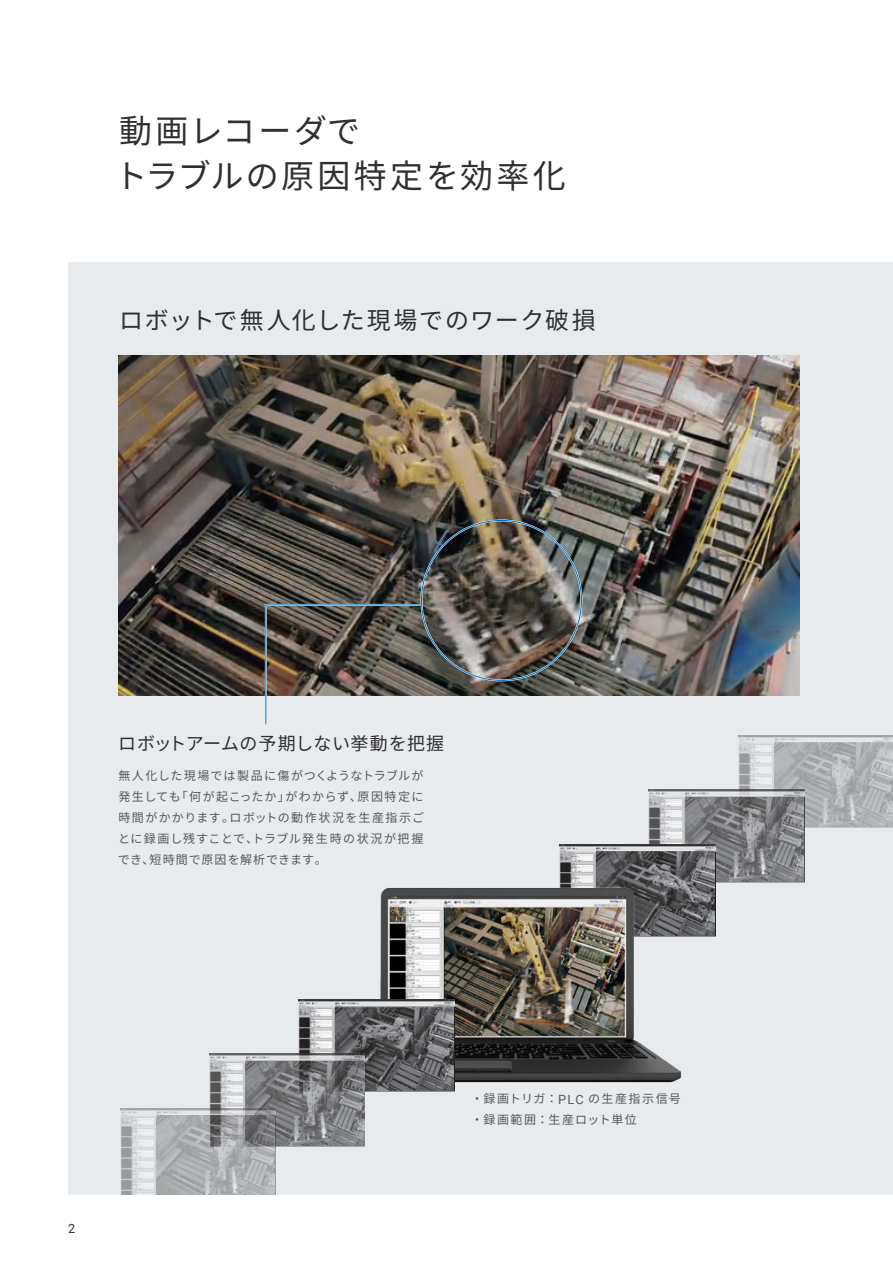
<style>
.page{position:relative;width:893px;height:1263px;background:#fff}
.page>*{position:absolute;margin:0;border:0;box-sizing:border-box;transform-origin:0 0}
.t1{font:33px/45px "Source Han Sans";letter-spacing:.08em;color:#312f30}
.t2{font:24px "Source Han Sans";letter-spacing:.055em;color:#312f30}
.t3{font:18px "Source Han Sans";letter-spacing:.025em;color:#312f30}
.t4{font:12.75px "Roboto";color:#312f30}
.t5{font:12px/21px "Source Han Sans";letter-spacing:.1em;color:#57585a;text-align:justify}
.s1{font-family:"Roboto";font-size:12.75px}
</style>
<div class="page">
<div style="left:68px;top:262px;width:825px;height:933px;background:#e7ebed"></div>
<img style="left:119px;top:356px;width:680px;height:339px">
<img style="left:738px;top:735px;width:155px;height:93px">
<img style="left:774px;top:743px;width:119px;height:84px">
<img style="left:649px;top:790px;width:155px;height:92px">
<img style="left:685px;top:797px;width:118px;height:84px">
<img style="left:560px;top:844px;width:155px;height:93px">
<img style="left:596px;top:852px;width:118px;height:83px">
<img style="left:380px;top:867px;width:302px;height:225px">
<img style="left:299px;top:999px;width:155px;height:93px">
<img style="left:335px;top:1007px;width:118px;height:83px">
<img style="left:209px;top:1054px;width:156px;height:92px">
<img style="left:246px;top:1061px;width:118px;height:84px">
<img style="left:120px;top:1108px;width:156px;height:87px">
<img style="left:157px;top:1115px;width:118px;height:80px">
<svg style="left:264px;top:603px;width:159px;height:122px"></svg>
<h1 class="t1" style="left:114px;top:109px;width:453px">動画レコーダで<br>トラブルの原因特定を効率化</h1>
<h2 class="t2" style="left:119px;top:306px;width:478px">ロボットで無人化した現場でのワーク破損</h2>
<h3 class="t3" style="left:118px;top:734px;width:328px">ロボットアームの予期しない挙動を把握</h3>
<p class="t5" style="left:118px;top:766px;width:308px">無人化した現場では製品に傷がつくようなトラブルが発生しても「何が起こったか」がわからず、原因特定に時間がかかります。ロボットの動作状況を生産指示ごとに録画し残すことで、トラブル発生時の状況が把握でき、短時間で原因を解析できます。</p>
<p class="t4" style="left:68px;top:1219px;width:9px">2</p>
<p class="t5" style="left:471px;top:1089px;width:211px">・録画トリガ：<span class="s1">PLC</span> の生産指示信号・録画範囲：生産ロット単位</p>
</div>
